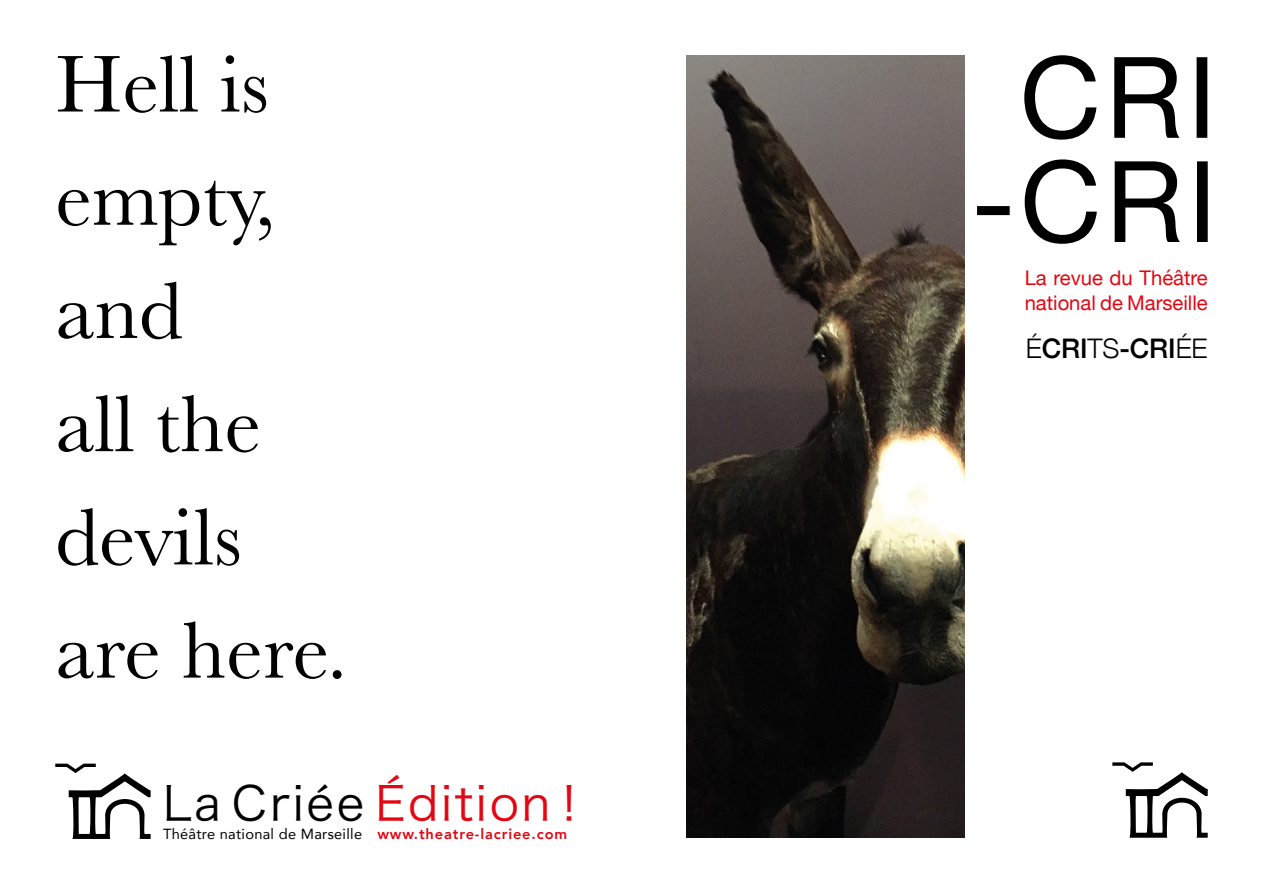
<style>
.page{position:relative;width:1263px;height:893px;background:#fff}
.page>*{position:absolute;margin:0;border:0;box-sizing:border-box;transform-origin:0 0}
.t1{font:83.7px/113.2px "Baskerville";color:#000}
.t2{font:46.95px "Hira Kaku Pro W3";letter-spacing:.055em;color:#e30613}
.t3{font:500 27px "Helvetica Neue";letter-spacing:-.005em;color:#000}
.t4{font:20.25px/24.3px "Helvetica Neue";color:#e30613}
.t5{font:14.55px "Avenir";letter-spacing:.02em;color:#000}
.s1{color:#000}
.s2{font-weight:800;color:#e30613}
.s3{font-weight:300}
</style>
<div class="page">
<img style="left:687px;top:55px;width:277px;height:783px">
<svg style="left:55px;top:764px;width:96px;height:75px"></svg>
<svg style="left:1112px;top:762px;width:96px;height:76px"></svg>
<svg style="left:1024px;top:55px;width:183px;height:85px"></svg>
<svg style="left:977px;top:159px;width:231px;height:85px"></svg>
<h1 class="t1" style="left:55px;top:29px;width:294px">Hell is empty, and<br>all the devils are here.</h1>
<h2 class="t2" style="left:163px;top:761px;width:415px"><span class="s1">La Criée</span> Édition !</h2>
<p class="t5" style="left:163px;top:822px;width:406px">Théâtre national de Marseille <span class="s2">www.theatre-lacriee.com</span></p>
<h3 class="t4" style="left:1025px;top:267px;width:184px">La revue du Théâtre national de Marseille</h3>
<h3 class="t3" style="left:1026px;top:326px;width:183px"><span class="s3">É</span>CRI<span class="s3">TS</span>-CRI<span class="s3">ÉE</span></h3>
</div>
